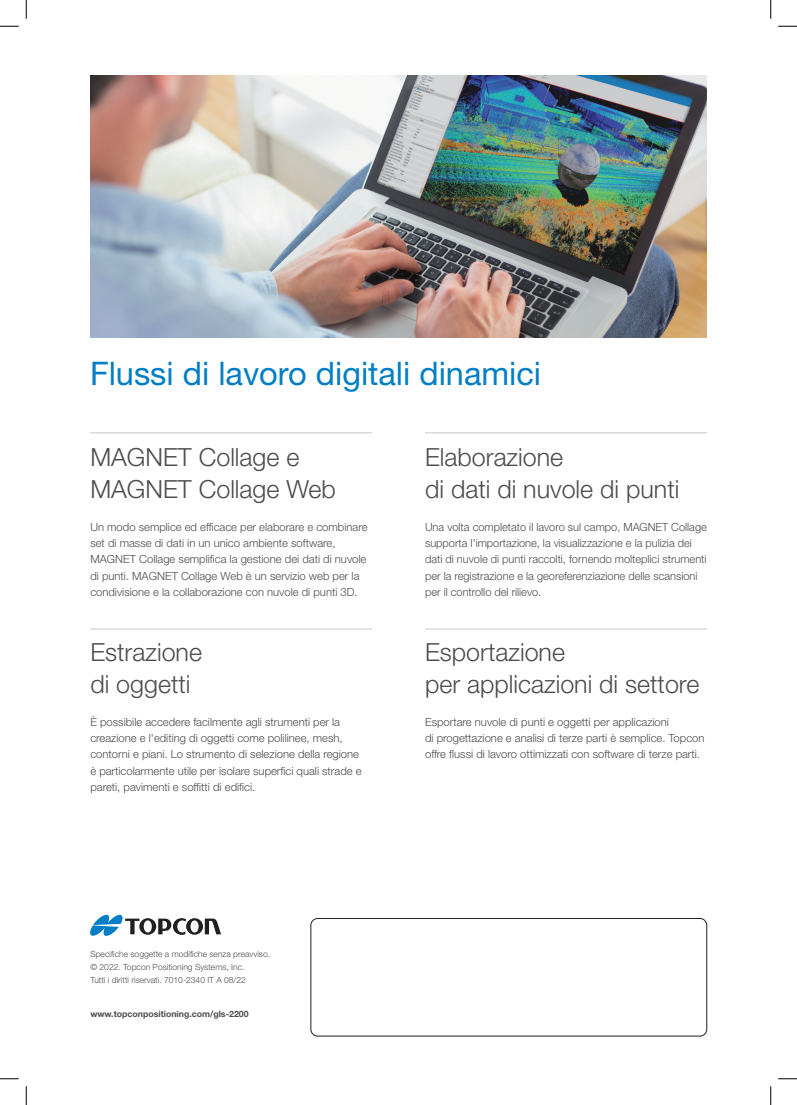
<style>
.page{position:relative;width:797px;height:1105px;background:#fff}
.page>*{position:absolute;margin:0;border:0;box-sizing:border-box;transform-origin:0 0}
.t1{font:32.5px "Helvetica Neue LT Std";color:#007ec5}
.t2{font:300 25px/32.5px "Helvetica Neue LT Std";color:#4b4c4d}
.t3{font:300 11.25px/16.2px "Helvetica Neue LT Std";color:#4b4c4d}
.t4{font:700 8.75px "Helvetica Neue LT Std";color:#4b4c4d}
.t5{font:300 8.5px/13.1px "Helvetica Neue LT Std";color:#4b4c4d}
</style>
<div class="page">
<div style="left:311px;top:918px;width:396px;height:118px;border:1px solid #231f20;border-radius:7px"></div>
<svg style="left:90px;top:915px;width:131px;height:21px"></svg>
<hr style="left:90px;top:432px;width:282px;height:1px;background:#d1d2d4">
<hr style="left:90px;top:628px;width:282px;height:2px;background:#d1d2d4">
<hr style="left:425px;top:432px;width:282px;height:1px;background:#d1d2d4">
<hr style="left:425px;top:628px;width:282px;height:2px;background:#d1d2d4">
<img style="left:90px;top:76px;width:617px;height:261px">
<svg style="left:0;top:25px;width:19px;height:2px"></svg>
<svg style="left:778px;top:25px;width:19px;height:2px"></svg>
<svg style="left:0;top:1078px;width:19px;height:1px"></svg>
<svg style="left:778px;top:1078px;width:19px;height:1px"></svg>
<svg style="left:25px;top:0;width:2px;height:19px"></svg>
<svg style="left:25px;top:1086px;width:2px;height:19px"></svg>
<svg style="left:770px;top:0;width:1px;height:19px"></svg>
<svg style="left:770px;top:1086px;width:1px;height:19px"></svg>
<h1 class="t1" style="left:90px;top:354px;width:452px">Flussi di lavoro digitali dinamici</h1>
<h2 class="t2" style="left:90px;top:440px;width:247px">MAGNET Collage e<br>MAGNET Collage Web</h2>
<p class="t3" style="left:90px;top:518px;width:278px">Un modo semplice ed efficace per elaborare e combinare set di masse di dati in un unico ambiente software, MAGNET Collage semplifica la gestione dei dati di nuvole di punti. MAGNET Collage Web è un servizio web per la condivisione e la collaborazione con nuvole di punti 3D.</p>
<h2 class="t2" style="left:90px;top:635px;width:113px">Estrazione di oggetti</h2>
<p class="t3" style="left:90px;top:713px;width:273px">È possibile accedere facilmente agli strumenti per la creazione e l'editing di oggetti come polilinee, mesh, contorni e piani. Lo strumento di selezione della regione è particolarmente utile per isolare superfici quali strade e pareti, pavimenti e soffitti di edifici.</p>
<h2 class="t2" style="left:425px;top:440px;width:256px">Elaborazione<br>di dati di nuvole di punti</h2>
<p class="t3" style="left:425px;top:518px;width:283px">Una volta completato il lavoro sul campo, MAGNET Collage supporta l'importazione, la visualizzazione e la pulizia dei dati di nuvole di punti raccolti, fornendo molteplici strumenti per la registrazione e la georeferenziazione delle scansioni per il controllo del rilievo.</p>
<h2 class="t2" style="left:425px;top:635px;width:276px">Esportazione<br>per applicazioni di settore</h2>
<p class="t3" style="left:425px;top:713px;width:281px">Esportare nuvole di punti e oggetti per applicazioni<br>di progettazione e analisi di terze parti è semplice. Topcon offre flussi di lavoro ottimizzati con software di terze parti.</p>
<p class="t5" style="left:90px;top:947px;width:181px">Specifiche soggette a modifiche senza preavviso. © 2022. Topcon Positioning Systems, Inc.<br>Tutti i diritti riservati. 7010-2340 IT A 08/22</p>
<p class="t4" style="left:90px;top:1008px;width:160px">www.topconpositioning.com/gls-2200</p>
</div>
